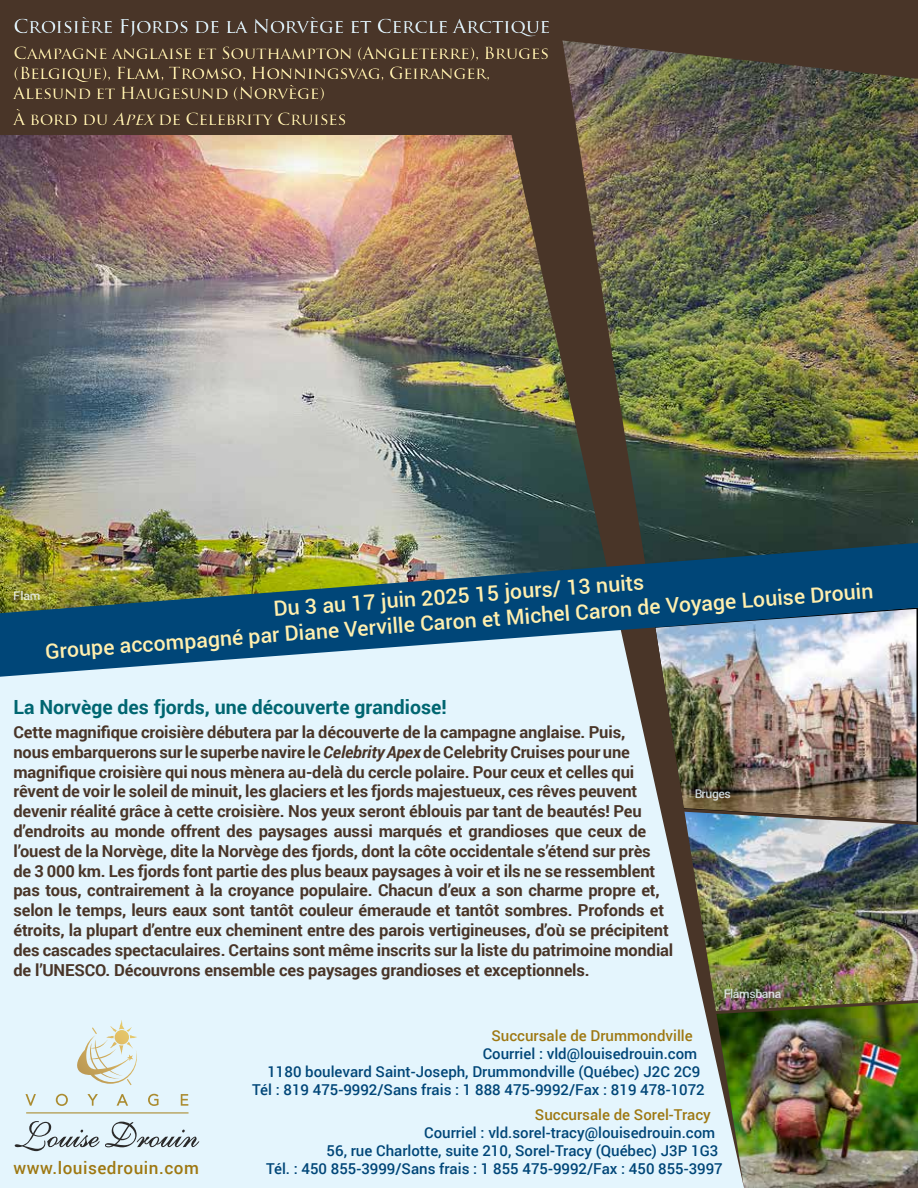
<style>
.page{position:relative;width:918px;height:1188px;background:#fff}
.page>*{position:absolute;margin:0;border:0;box-sizing:border-box;transform-origin:0 0}
.t1{font:500 21px/25.5px "Roboto";color:#ffefae;text-align:center}
.t2{font:700 19.5px "Roboto";color:#006671}
.t3{font:700 18.75px "Trajan Pro";letter-spacing:-.025em;color:#e4f5fd}
.t4{font:500 17.1px "Roboto";letter-spacing:.03em;color:#9e7812}
.t5{font:700 16.5px/19.8px "Roboto";letter-spacing:-.01em;color:#493528}
.t6{font:700 16.5px/19.8px "Trajan Pro";letter-spacing:-.02em;color:#ffefae}
.t7{font:500 15px/18px "Roboto";color:#004678;text-align:right}
.t8{font:500 15px "Roboto";color:#9e7812}
.t9{font:500 12px "Roboto";letter-spacing:-.03em;color:#e4f5fd}
.s1{font-style:italic}
</style>
<div class="page">
<img style="left:0;top:0;width:918px;height:1188px">
<svg style="left:25px;top:1094px;width:163px;height:12px;background:#dbe6e0"></svg>
<svg style="left:15px;top:1121px;width:184px;height:30px;background:#c5d3da"></svg>
<svg style="left:75px;top:1020px;width:62px;height:65px;background:#dfe5db"></svg>
<hr style="left:26px;top:1112px;width:163px;height:1px;background:#ab8c31">
<img style="left:0;top:543px;width:918px;height:134px">
<div style="left:8px;top:6px;width:555px;height:139px;background:#493528"></div>
<p class="t3" style="left:14px;top:14px;width:538px">Croisière Fjords de la Norvège et Cercle Arctique</p>
<p class="t6" style="left:14px;top:43px;width:537px">Campagne anglaise et Southampton (Angleterre), Bruges (Belgique), Flam, Tromso, Honningsvag, Geiranger,<br>Alesund et Haugesund (Norvège)</p>
<p class="t6" style="left:14px;top:110px;width:334px">À bord du <span class="s1">Apex</span>de Celebrity Cruises</p>
<p class="t1" style="left:42px;top:611px;width:832px;rotate:-4deg">Du 3 au 17 juin 2025 15 jours/ 13 nuits<br>Groupe accompagné par Diane Verville Caron et Michel Caron de Voyage Louise Drouin</p>
<p class="t9" style="left:14px;top:587px;width:28px">Flam</p>
<p class="t2" style="left:14px;top:693px;width:435px">La Norvège des fjords, une découverte grandiose!</p>
<p class="t5" style="left:14px;top:722px;width:661px">Cette magnifique croisière débutera par la découverte de la campagne anglaise. Puis,<br>nous embarquerons sur le superbe navire le <span class="s1">Celebrity Apex</span> de Celebrity Cruises pour une magnifique croisière qui nous mènera au-delà du cercle polaire. Pour ceux et celles qui rêvent de voir le soleil de minuit, les glaciers et les fjords majestueux, ces rêves peuvent devenir réalité grâce à cette croisière. Nos yeux seront éblouis par tant de beautés! Peu d’endroits au monde offrent des paysages aussi marqués et grandioses que ceux de l’ouest de la Norvège, dite la Norvège des fjords, dont la côte occidentale s’étend sur près<br>de 3 000 km. Les fjords font partie des plus beaux paysages à voir et ils ne se ressemblent pas tous, contrairement à la croyance populaire. Chacun d’eux a son charme propre et, selon le temps, leurs eaux sont tantôt couleur émeraude et tantôt sombres. Profonds et étroits, la plupart d’entre eux cheminent entre des parois vertigineuses, d’où se précipitent des cascades spectaculaires. Certains sont même inscrits sur la liste du patrimoine mondial de l’UNESCO. Découvrons ensemble ces paysages grandioses et exceptionnels.</p>
<p class="t9" style="left:694px;top:785px;width:38px">Bruges</p>
<p class="t9" style="left:723px;top:985px;width:59px">Flåmsbana</p>
<p class="t8" style="left:491px;top:1025px;width:203px">Succursale de Drummondville</p>
<p class="t7" style="left:483px;top:1044px;width:216px">Courriel : vld@louisedrouin.com</p>
<p class="t7" style="left:267px;top:1062px;width:434px">1180 boulevard Saint-Joseph, Drummondville (Québec) J2C 2C9</p>
<p class="t7" style="left:252px;top:1080px;width:454px">Tél : 819 475‑9992/Sans frais : 1 888 475‑9992/Fax : 819 478‑1072</p>
<p class="t8" style="left:535px;top:1104px;width:177px">Succursale de Sorel‑Tracy</p>
<p class="t7" style="left:327px;top:1123px;width:393px">Courriel : vld.sorel‑tracy@louisedrouin.com<br>56, rue Charlotte, suite 210, Sorel‑Tracy (Québec) J3P 1G3</p>
<p class="t4" style="left:14px;top:1156px;width:187px">www.louisedrouin.com</p>
<p class="t7" style="left:266px;top:1159px;width:458px">Tél. : 450 855‑3999/Sans frais : 1 855 475‑9992/Fax : 450 855‑3997</p>
</div>
